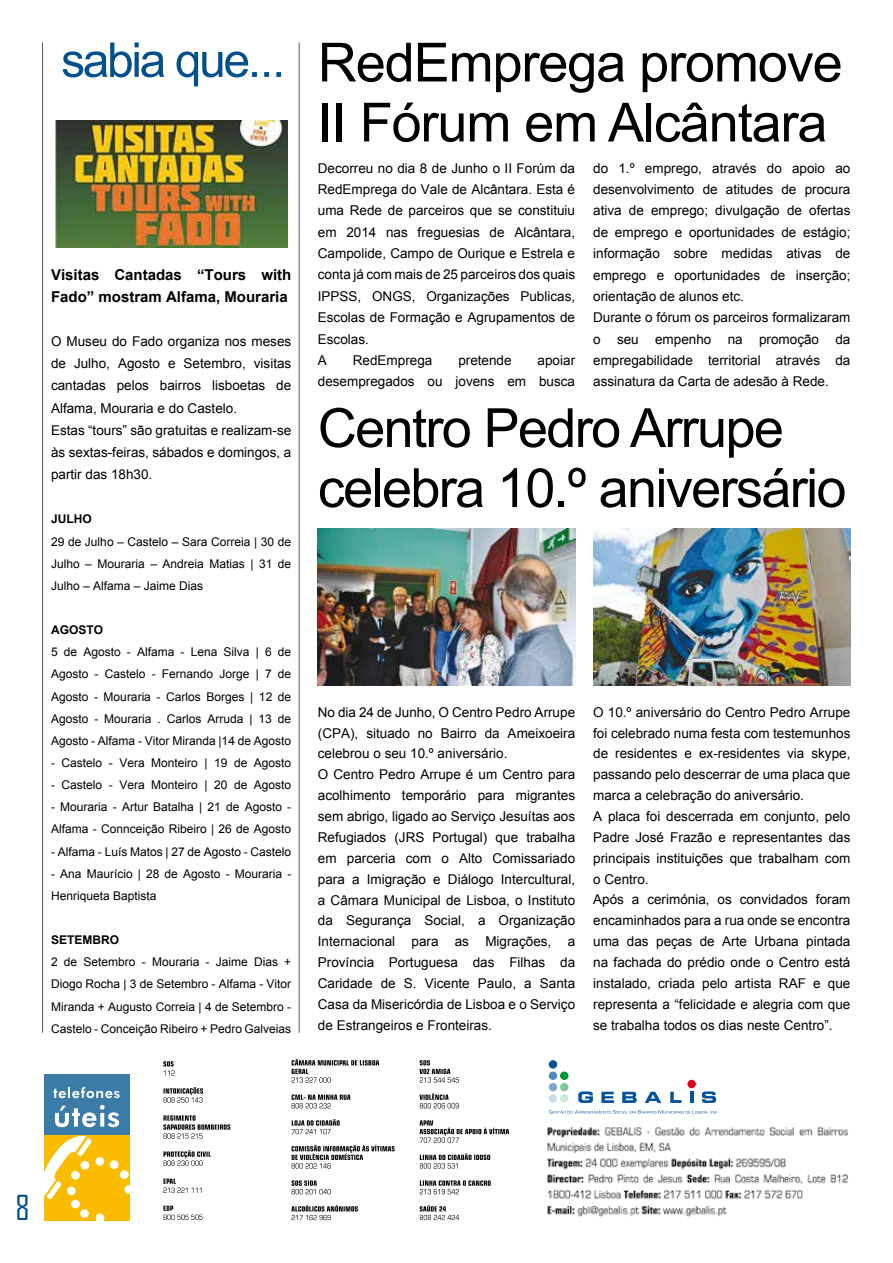
<style>
.page{position:relative;width:893px;height:1263px;background:#fff}
.page>*{position:absolute;margin:0;border:0;box-sizing:border-box;transform-origin:0 0}
.t1{font:54px/60px "Arial";letter-spacing:-.03em;color:#000}
.t2{font:33px "Agency FB";color:#00508e}
.t3{font:700 15px/22.2px "Arial";color:#000}
.t4{font:13.5px/20.9px "Arial";color:#000}
.t5{font:12px/22.2px "Arial";color:#000;text-align:justify}
.t6{font:700 12px "Arial";color:#000}
</style>
<div class="page">
<svg style="left:63px;top:43px;width:218px;height:43px"></svg>
<div style="left:44px;top:1074px;width:85px;height:146px;background:#3b7ba8"></div>
<svg style="left:55px;top:1105px;width:64px;height:22px"></svg>
<svg style="left:53px;top:1087px;width:67px;height:11px"></svg>
<div style="left:44px;top:1135px;width:85px;height:85px;background:#fabb00"></div>
<svg style="left:44px;top:1135px;width:48px;height:64px"></svg>
<div style="left:95px;top:1157px;width:9px;height:9px;background:#fff;border-radius:50%"></div>
<div style="left:96px;top:1213px;width:8px;height:9px;background:#fff;border-radius:50%"></div>
<div style="left:67px;top:1186px;width:9px;height:9px;background:#fff;border-radius:50%"></div>
<div style="left:81px;top:1161px;width:8px;height:8px;background:#fff;border-radius:50%"></div>
<div style="left:71px;top:1171px;width:9px;height:8px;background:#fff;border-radius:50%"></div>
<div style="left:71px;top:1200px;width:9px;height:8px;background:#fff;border-radius:50%"></div>
<div style="left:80px;top:1209px;width:9px;height:9px;background:#fff;border-radius:50%"></div>
<div style="left:124px;top:1185px;width:9px;height:9px;background:#fff;border-radius:50%"></div>
<div style="left:110px;top:1160px;width:9px;height:9px;background:#fff;border-radius:50%"></div>
<div style="left:120px;top:1170px;width:9px;height:9px;background:#fff;border-radius:50%"></div>
<svg style="left:420px;top:1205px;width:39px;height:15px"></svg>
<svg style="left:420px;top:1180px;width:71px;height:14px"></svg>
<svg style="left:420px;top:1153px;width:70px;height:15px"></svg>
<svg style="left:419px;top:1120px;width:90px;height:23px"></svg>
<svg style="left:419px;top:1093px;width:40px;height:15px"></svg>
<svg style="left:419px;top:1060px;width:40px;height:23px"></svg>
<svg style="left:291px;top:1205px;width:67px;height:15px"></svg>
<svg style="left:292px;top:1180px;width:39px;height:14px"></svg>
<svg style="left:292px;top:1145px;width:103px;height:23px"></svg>
<svg style="left:292px;top:1119px;width:48px;height:15px"></svg>
<svg style="left:292px;top:1094px;width:58px;height:14px"></svg>
<svg style="left:292px;top:1059px;width:87px;height:24px"></svg>
<svg style="left:163px;top:1205px;width:40px;height:15px"></svg>
<svg style="left:163px;top:1178px;width:38px;height:15px"></svg>
<svg style="left:163px;top:1150px;width:48px;height:16px"></svg>
<svg style="left:163px;top:1115px;width:67px;height:24px"></svg>
<svg style="left:163px;top:1087px;width:40px;height:15px"></svg>
<svg style="left:163px;top:1061px;width:12px;height:14px"></svg>
<div style="left:549px;top:1060px;width:8px;height:8px;background:#00539f;border-radius:50%"></div>
<div style="left:549px;top:1071px;width:8px;height:9px;background:#4d87bc;border-radius:50%"></div>
<div style="left:560px;top:1071px;width:8px;height:9px;background:#009534;border-radius:50%"></div>
<div style="left:549px;top:1083px;width:8px;height:8px;background:#80a9cf;border-radius:50%"></div>
<div style="left:560px;top:1083px;width:8px;height:8px;background:#80ca9a;border-radius:50%"></div>
<div style="left:549px;top:1094px;width:8px;height:9px;background:#ccddec;border-radius:50%"></div>
<div style="left:560px;top:1094px;width:8px;height:9px;background:#ccead6;border-radius:50%"></div>
<svg style="left:578px;top:1091px;width:15px;height:12px"></svg>
<svg style="left:601px;top:1092px;width:13px;height:11px"></svg>
<svg style="left:622px;top:1092px;width:15px;height:11px"></svg>
<svg style="left:645px;top:1092px;width:16px;height:11px"></svg>
<svg style="left:670px;top:1092px;width:11px;height:11px"></svg>
<svg style="left:690px;top:1092px;width:3px;height:11px"></svg>
<svg style="left:702px;top:1091px;width:14px;height:12px"></svg>
<div style="left:687px;top:1080px;width:9px;height:8px;background:#e2001a;border-radius:50%"></div>
<svg style="left:549px;top:1110px;width:167px;height:4px"></svg>
<hr style="left:42px;top:43px;width:1px;height:990px;background:#58585a">
<hr style="left:299px;top:43px;width:1px;height:990px;background:#58585a">
<img style="left:547px;top:1126px;width:301px;height:91px">
<img style="left:56px;top:120px;width:232px;height:127px">
<img style="left:318px;top:528px;width:257px;height:157px">
<img style="left:593px;top:528px;width:257px;height:157px">
<p class="t3" style="left:51px;top:264px;width:242px">Visitas Cantadas “Tours with<br>Fado” mostram Alfama, Mouraria</p>
<p class="t4" style="left:51px;top:330px;width:242px;line-height:22.2px">O Museu do Fado organiza nos meses de Julho, Agosto e Setembro, visitas cantadas pelos bairros lisboetas de Alfama, Mouraria e do Castelo.<br>Estas “tours” são gratuitas e realizam-se às sextas-feiras, sábados e domingos, a partir das 18h30.</p>
<p class="t6" style="left:51px;top:511px;width:42px">JULHO</p>
<p class="t5" style="left:51px;top:530px;width:242px">29 de Julho – Castelo – Sara Correia | 30 de Julho – Mouraria – Andreia Matias | 31 de Julho – Alfama – Jaime Dias</p>
<p class="t6" style="left:51px;top:622px;width:54px">AGOSTO</p>
<p class="t5" style="left:51px;top:641px;width:242px">5 de Agosto - Alfama - Lena Silva | 6 de Agosto - Castelo - Fernando Jorge | 7 de Agosto - Mouraria - Carlos Borges | 12 de Agosto - Mouraria . Carlos Arruda | 13 de Agosto - Alfama - Vitor Miranda |14 de Agosto</p>
<p class="t5" style="left:51px;top:752px;width:242px">- Castelo - Vera Monteiro | 19 de Agosto</p>
<p class="t5" style="left:51px;top:774px;width:242px">- Castelo - Vera Monteiro | 20 de Agosto</p>
<p class="t5" style="left:51px;top:796px;width:242px">- Mouraria - Artur Batalha | 21 de Agosto -<br>Alfama - Connceição Ribeiro | 26 de Agosto</p>
<p class="t5" style="left:51px;top:840px;width:242px">- Alfama - Luís Matos | 27 de Agosto - Castelo</p>
<p class="t5" style="left:51px;top:862px;width:242px">- Ana Maurício | 28 de Agosto - Mouraria -<br>Henriqueta Baptista</p>
<p class="t6" style="left:51px;top:932px;width:70px">SETEMBRO</p>
<p class="t5" style="left:51px;top:951px;width:242px">2 de Setembro - Mouraria - Jaime Dias + Diogo Rocha | 3 de Setembro - Alfama - Vitor Miranda + Augusto Correia | 4 de Setembro - Castelo - Conceição Ribeiro + Pedro Galveias</p>
<h1 class="t1" style="left:318px;top:33px;width:526px">RedEmprega promove<br>II Fórum em Alcântara</h1>
<p class="t4" style="left:318px;top:157px;width:259px;line-height:21.5px">Decorreu no dia 8 de Junho o II Forúm da<br>RedEmprega do Vale de Alcântara. Esta é uma Rede de parceiros que se constituiu em 2014 nas freguesias de Alcântara,<br>Campolide, Campo de Ourique e Estrela e conta já com mais de 25 parceiros dos quais<br>IPPSS, ONGS, Organizações Publicas,<br>Escolas de Formação e Agrupamentos de<br>Escolas.<br>A</p>
<p class="t4" style="left:593px;top:157px;width:259px;line-height:21.5px">do 1.º emprego, através do apoio ao desenvolvimento de atitudes de procura ativa de emprego; divulgação de ofertas de emprego e oportunidades de estágio; informação sobre medidas ativas de emprego e oportunidades de inserção; orientação de alunos etc.<br>Durante o fórum os parceiros formalizaram o seu empenho na promoção da empregabilidade territorial através da assinatura da Carta de adesão à Rede.</p>
<h1 class="t1" style="left:318px;top:399px;width:530px">Centro Pedro Arrupe celebra 10.º aniversário</h1>
<p class="t4" style="left:318px;top:350px;width:259px;line-height:21.5px;text-align:right">apoiar<br>desempregados ou jovens em busca</p>
<p class="t4" style="left:353px;top:350px;width:81px">RedEmprega</p>
<p class="t4" style="left:458px;top:350px;width:55px">pretende</p>
<p class="t4" style="left:318px;top:702px;width:259px">No dia 24 de Junho, O Centro Pedro Arrupe (CPA), situado no Bairro da Ameixoeira celebrou o seu 10.º aniversário.<br>O Centro Pedro Arrupe é um Centro para acolhimento temporário para migrantes sem abrigo, ligado ao Serviço Jesuítas aos Refugiados (JRS Portugal) que trabalha em parceria com o Alto Comissariado para a Imigração e Diálogo Intercultural, a Câmara Municipal de Lisboa, o Instituto da Segurança Social, a Organização Internacional para as Migrações, a Província Portuguesa das Filhas da Caridade de S. Vicente Paulo, a Santa Casa da Misericórdia de Lisboa e o Serviço de Estrangeiros e Fronteiras.</p>
<p class="t4" style="left:593px;top:702px;width:259px">O 10.º aniversário do Centro Pedro Arrupe foi celebrado numa festa com testemunhos de residentes e ex-residentes via skype, passando pelo descerrar de uma placa que marca a celebração do aniversário.<br>A placa foi descerrada em conjunto, pelo Padre José Frazão e representantes das principais instituições que trabalham com o Centro.<br>Após a cerimónia, os convidados foram encaminhados para a rua onde se encontra uma das peças de Arte Urbana pintada na fachada do prédio onde o Centro está instalado, criada pelo artista RAF e que representa a “felicidade e alegria com que se trabalha todos os dias neste Centro”.</p>
<h2 class="t2" style="left:16px;top:1187px;width:16px">8</h2>
</div>
